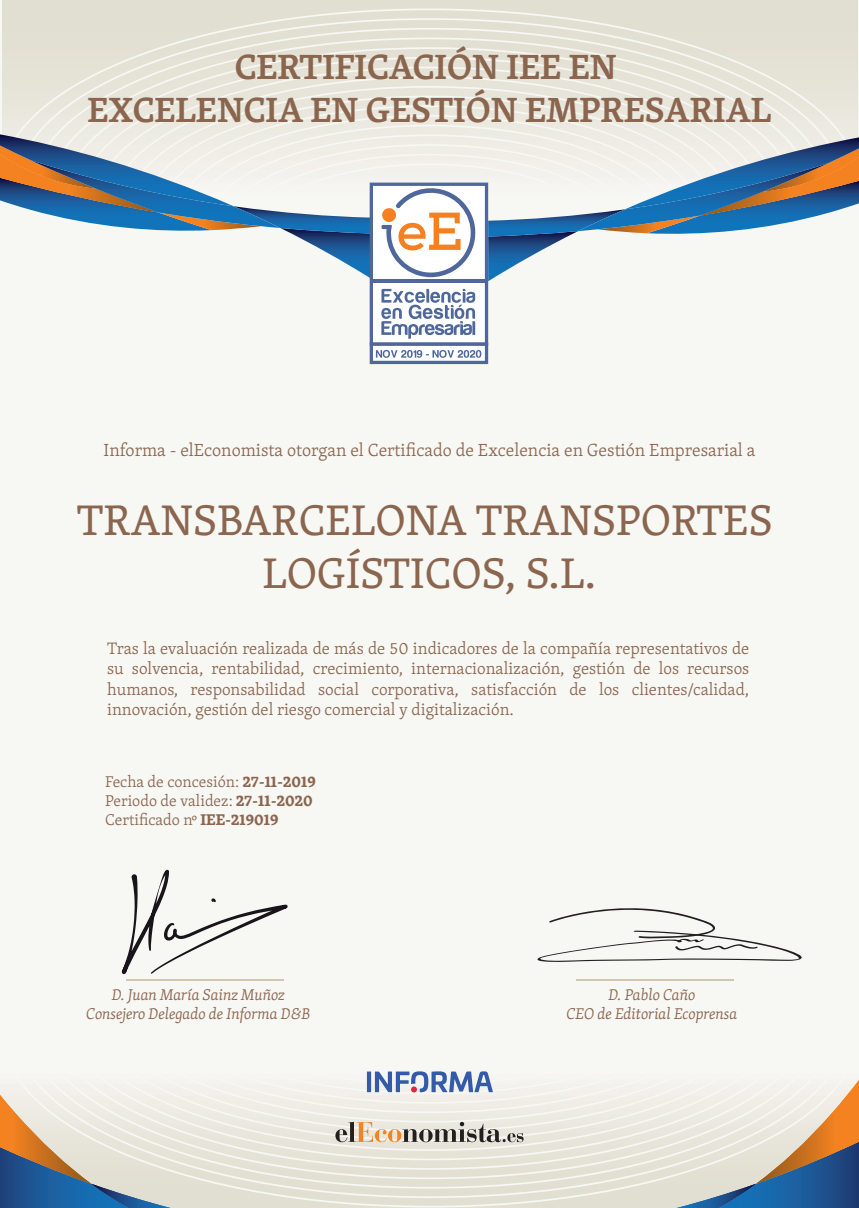
<style>
.page{position:relative;width:859px;height:1208px;background:#f7f7f4}
.page>*{position:absolute;margin:0;border:0;box-sizing:border-box;transform-origin:0 0}
.t1{font:44px/52.8px "Skolar Latin";color:#8b654e;text-align:center}
.t2{font:600 36px/43.2px "Skolar Latin";color:#8b654e;text-align:center}
.t3{font:300 18px "Skolar Latin";color:#8b654e}
.t4{font:300 17px/20.4px "Skolar Latin";color:#8b654e;text-align:justify}
.t5{font:italic 300 16px/19.2px "Skolar Latin";color:#8b654e;text-align:center}
.t6{font:300 16px/19.2px "Skolar Latin";color:#8b654e}
.s1{font-weight:700}
</style>
<div class="page">
<div style="left:3px;top:0;width:854px;height:197px;background:#e1dfd1"></div>
<svg style="left:2px;top:9px;width:856px;height:125px"></svg>
<svg style="left:16px;top:18px;width:827px;height:116px"></svg>
<svg style="left:32px;top:28px;width:795px;height:106px"></svg>
<svg style="left:48px;top:38px;width:763px;height:96px"></svg>
<svg style="left:64px;top:47px;width:731px;height:87px"></svg>
<svg style="left:80px;top:57px;width:699px;height:77px"></svg>
<svg style="left:96px;top:67px;width:667px;height:67px"></svg>
<svg style="left:111px;top:76px;width:636px;height:58px"></svg>
<svg style="left:127px;top:86px;width:604px;height:48px"></svg>
<svg style="left:143px;top:96px;width:573px;height:38px;fill:#e8e5db"></svg>
<svg style="left:159px;top:105px;width:541px;height:29px;fill:#e9e7dd"></svg>
<svg style="left:175px;top:115px;width:509px;height:19px;fill:#ebe9e0"></svg>
<svg style="left:191px;top:125px;width:477px;height:9px;fill:#ecebe2"></svg>
<svg style="left:171px;top:1198px;width:506px;height:9px;background:#e3e1d4"></svg>
<svg style="left:171px;top:1188px;width:506px;height:10px;background:#e4e2d6"></svg>
<svg style="left:171px;top:1179px;width:506px;height:9px;fill:#e2e0d2"></svg>
<svg style="left:171px;top:1169px;width:506px;height:10px;fill:#e3e0d3"></svg>
<svg style="left:171px;top:1160px;width:506px;height:9px;fill:#e4e1d5"></svg>
<svg style="left:171px;top:1150px;width:506px;height:10px;fill:#e5e3d7"></svg>
<svg style="left:171px;top:1141px;width:506px;height:9px;fill:#e7e4d9"></svg>
<svg style="left:171px;top:1132px;width:506px;height:9px;fill:#e8e5db"></svg>
<svg style="left:171px;top:1122px;width:506px;height:10px;fill:#eae9df"></svg>
<svg style="left:171px;top:1113px;width:506px;height:9px;fill:#ecebe2"></svg>
<svg style="left:121px;top:971px;width:556px;height:142px;fill:#efede6"></svg>
<svg style="left:123px;top:974px;width:554px;height:129px;fill:#f2efe9"></svg>
<svg style="left:134px;top:974px;width:543px;height:120px"></svg>
<svg style="left:145px;top:974px;width:532px;height:110px"></svg>
<svg style="left:157px;top:974px;width:520px;height:101px"></svg>
<svg style="left:168px;top:974px;width:509px;height:92px"></svg>
<svg style="left:179px;top:971px;width:498px;height:85px"></svg>
<svg style="left:190px;top:971px;width:481px;height:76px"></svg>
<svg style="left:201px;top:971px;width:459px;height:66px"></svg>
<svg style="left:212px;top:971px;width:437px;height:57px"></svg>
<svg style="left:223px;top:971px;width:415px;height:47px"></svg>
<svg style="left:234px;top:971px;width:393px;height:38px"></svg>
<svg style="left:245px;top:971px;width:371px;height:29px"></svg>
<svg style="left:256px;top:971px;width:349px;height:19px"></svg>
<svg style="left:0;top:1095px;width:171px;height:113px"></svg>
<svg style="left:677px;top:1080px;width:182px;height:128px"></svg>
<hr style="left:127px;top:979px;width:157px;height:2px;background:#cec7b4">
<hr style="left:577px;top:979px;width:157px;height:2px;background:#cec7b4">
<svg style="left:335px;top:1121px;width:188px;height:21px;background:#c2b8ab"></svg>
<svg style="left:122px;top:869px;width:166px;height:105px"></svg>
<hr style="left:367px;top:1071px;width:4px;height:21px;background:#335ba9">
<svg style="left:375px;top:1071px;width:118px;height:21px"></svg>
<svg style="left:537px;top:908px;width:265px;height:54px"></svg>
<svg style="left:0;top:134px;width:859px;height:230px"></svg>
<h2 class="t2" style="left:88px;top:44px;width:685px">CERTIFICACIÓN IEE EN<br>EXCELENCIA EN GESTIÓN EMPRESARIAL</h2>
<p class="t3" style="left:104px;top:437px;width:653px">Informa - elEconomista otorgan el Certificado de Excelencia en Gestión Empresarial a</p>
<h1 class="t1" style="left:77px;top:492px;width:697px">TRANSBARCELONA TRANSPORTES<br>LOGÍSTICOS, S.L.</h1>
<p class="t4" style="left:107px;top:637px;width:644px">Tras la evaluación realizada de más de 50 indicadores de la compañía representativos de su solvencia, rentabilidad, crecimiento, internacionalización, gestión de los recursos humanos, responsabilidad social corporativa, satisfacción de los clientes/calidad, innovación, gestión del riesgo comercial y digitalización.</p>
<p class="t6" style="left:105px;top:771px;width:212px">Fecha de concesión: <span class="s1">27-11-2019<br></span>Periodo de validez: <span class="s1">27-11-2020<br></span>Certificado nº <span class="s1">IEE-219019</span></p>
<p class="t5" style="left:86px;top:984px;width:226px">D. Juan María Sainz Muñoz<br>Consejero Delegado de Informa D&amp;B</p>
<p class="t5" style="left:567px;top:984px;width:172px">D. Pablo Caño<br>CEO de Editorial Ecoprensa</p>
</div>
